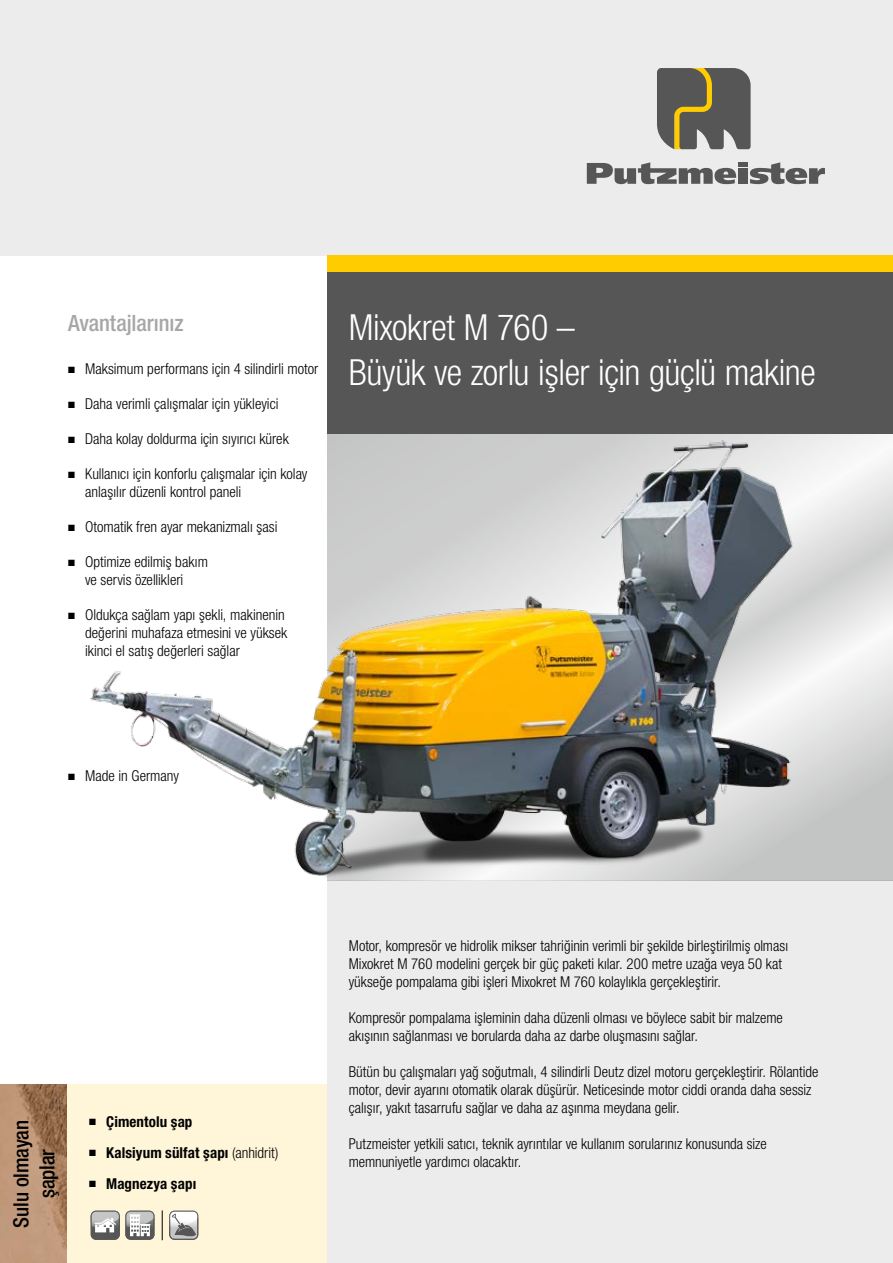
<style>
.page{position:relative;width:893px;height:1263px;background:#fff}
.page>*{position:absolute;margin:0;border:0;box-sizing:border-box;transform-origin:0 0}
.t1{font:300 condensed 36px/45px "Helvetica Neue LT Pro";letter-spacing:-.01em;color:#fff}
.t2{font:500 condensed 22.5px "Helvetica Neue LT Pro";letter-spacing:-.005em;color:#a7a7a8}
.t3{font:500 condensed 21px/26.2px "Helvetica Neue LT Pro";letter-spacing:-.005em;color:#000;text-align:center}
.t4{font:300 condensed 15px/18px "Helvetica Neue LT Pro";color:#000}
.t5{font:700 condensed 15px "Helvetica Neue LT Pro";letter-spacing:.005em;color:#000}
.s1{font-weight:300}
</style>
<div class="page">
<img style="left:0;top:1084px;width:68px;height:179px">
<div style="left:68px;top:1084px;width:259px;height:179px;background:#fff5d8"></div>
<div style="left:327px;top:880px;width:566px;height:383px;background:#ececed"></div>
<div style="left:0;top:0;width:893px;height:255px;background:#ececed"></div>
<svg style="left:657px;top:68px;width:94px;height:81px;background:#6e6a5a"></svg>
<div style="left:738px;top:168px;width:9px;height:16px;background:#565656"></div>
<svg style="left:750px;top:162px;width:75px;height:22px"></svg>
<svg style="left:587px;top:162px;width:149px;height:22px"></svg>
<div style="left:738px;top:162px;width:9px;height:5px;background:#565656"></div>
<div style="left:327px;top:255px;width:566px;height:17px;background:#fc0"></div>
<svg style="left:91px;top:1211px;width:63px;height:29px;background:#aeadaa"></svg>
<hr style="left:162px;top:1210px;width:1px;height:30px;background:#000">
<svg style="left:169px;top:1211px;width:29px;height:29px"></svg>
<img style="left:90px;top:434px;width:803px;height:447px">
<div style="left:327px;top:272px;width:566px;height:162px;background:#565656"></div>
<h2 class="t2" style="left:68px;top:309px;width:117px">Avantajlarınız</h2>
<p class="t4" style="left:68px;top:360px;width:252px">■ Maksimum performans için 4 silindirli motor</p>
<p class="t4" style="left:68px;top:395px;width:212px">■ Daha verimli çalışmalar için yükleyici</p>
<p class="t4" style="left:68px;top:430px;width:222px">■ Daha kolay doldurma için sıyırıcı kürek</p>
<p class="t4" style="left:85px;top:465px;width:224px;text-indent:-17px">■ Kullanıcı için konforlu çalışmalar için kolay anlaşılır düzenli kontrol paneli</p>
<p class="t4" style="left:68px;top:518px;width:211px">■ Otomatik fren ayar mekanizmalı şasi</p>
<p class="t4" style="left:68px;top:553px;width:141px;text-align:center">■ Optimize edilmiş bakım ve servis özellikleri</p>
<p class="t4" style="left:85px;top:606px;width:204px;text-indent:-17px">■ Oldukça sağlam yapı şekli, makinenin değerini muhafaza etmesini ve yüksek ikinci el satış değerleri sağlar</p>
<h1 class="t1" style="left:349px;top:305px;width:469px">Mixokret M 760 –<br>Büyük ve zorlu işler için güçlü makine</h1>
<p class="t4" style="left:68px;top:767px;width:113px">■ Made in Germany</p>
<h3 class="t3" style="left:8px;top:1227px;width:109px;rotate:-90deg">Sulu olmayan şaplar</h3>
<p class="t5" style="left:89px;top:1112px;width:105px">■ Çimentolu şap</p>
<p class="t5" style="left:89px;top:1143px;width:191px">■ Kalsiyum sülfat şapı <span class="s1">(anhidrit)</span></p>
<p class="t5" style="left:89px;top:1174px;width:108px">■ Magnezya şapı</p>
<p class="t4" style="left:349px;top:936px;width:441px">Motor, kompresör ve hidrolik mikser tahriğinin verimli bir şekilde birleştirilmiş olması<br>Mixokret M 760 modelini gerçek bir güç paketi kılar. 200 metre uzağa veya 50 kat yükseğe pompalama gibi işleri Mixokret M 760 kolaylıkla gerçekleştirir.</p>
<p class="t4" style="left:349px;top:1008px;width:436px">Kompresör pompalama işleminin daha düzenli olması ve böylece sabit bir malzeme akışının sağlanması ve borularda daha az darbe oluşmasını sağlar.</p>
<p class="t4" style="left:349px;top:1062px;width:471px">Bütün bu çalışmaları yağ soğutmalı, 4 silindirli Deutz dizel motoru gerçekleştirir. Rölantide motor, devir ayarını otomatik olarak düşürür. Neticesinde motor ciddi oranda daha sessiz çalışır, yakıt tasarrufu sağlar ve daha az aşınma meydana gelir.</p>
<p class="t4" style="left:349px;top:1134px;width:419px">Putzmeister yetkili satıcı, teknik ayrıntılar ve kullanım sorularınız konusunda size memnuniyetle yardımcı olacaktır.</p>
</div>
